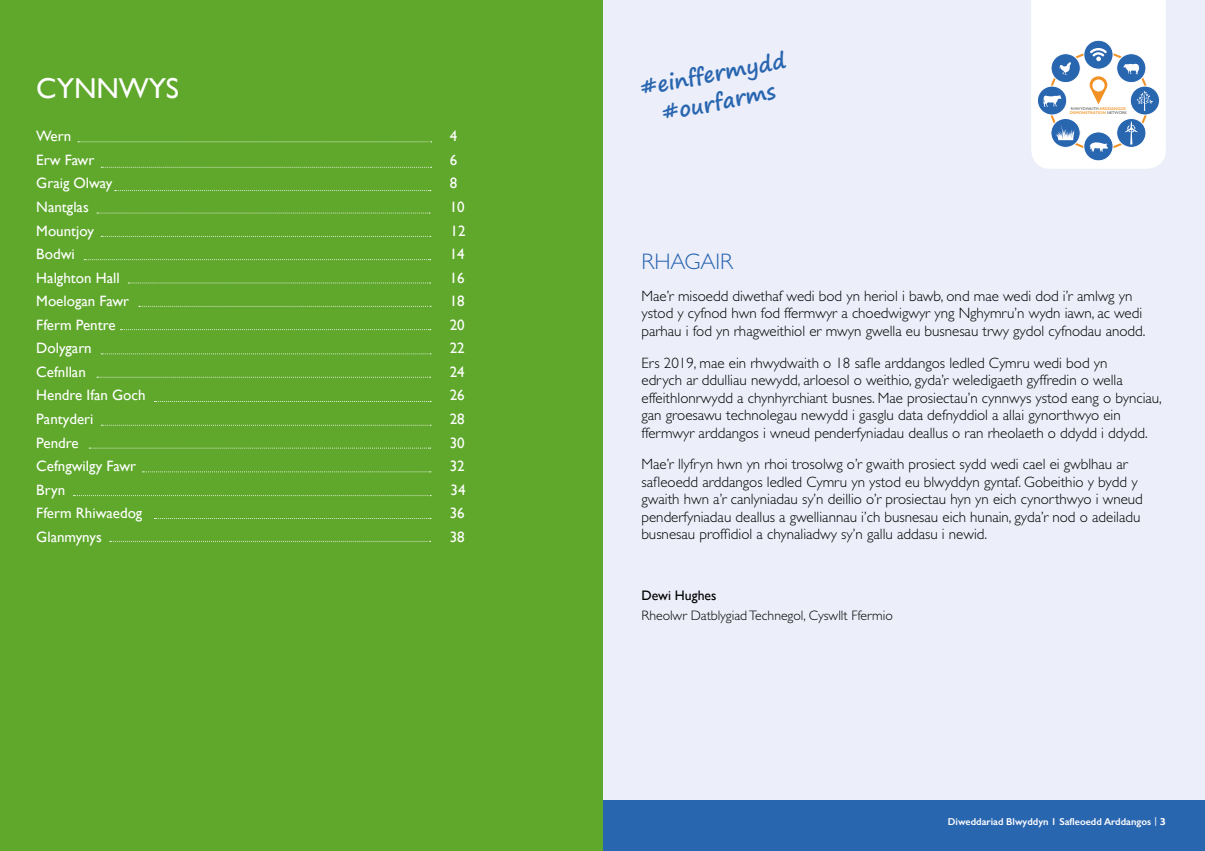
<style>
.page{position:relative;width:1205px;height:851px;background:#fff}
.page>*{position:absolute;margin:0;border:0;box-sizing:border-box;transform-origin:0 0}
.t1{font:28.75px "Gill Sans";color:#fff}
.t2{font:300 22.5px "Gill Sans";color:#2966b0}
.t3{font:700 21.25px/28.8px "Segoe Print";color:#2966b0;text-align:center}
.t4{font:300 15px/17.5px "Gill Sans";color:#000}
.t5{font:15px "Gill Sans";color:#fff}
.t6{font:300 13.75px "Gill Sans";color:#000}
.t7{font:13.75px "Gill Sans";color:#000}
.t8{font:600 10px "Gill Sans";color:#fff}
.t9{font:600 4px/4.8px "Gill Sans";color:#f39325}
.s1{font-weight:400;color:#575756}
.s2{font-family:"Calibri";font-weight:400}
.s3{font-family:"Ubuntu";font-weight:700}
</style>
<div class="page">
<div style="left:604px;top:0;width:601px;height:817px;background:#eceef9"></div>
<div style="left:602px;top:800px;width:603px;height:50px;background:#2966b0"></div>
<div style="left:0;top:0;width:602px;height:850px;background:#5fa82c"></div>
<svg style="left:1031px;top:0;width:135px;height:169px;background:#d7e1ed"></svg>
<svg style="left:78px;top:141px;width:354px;height:1px"></svg>
<svg style="left:101px;top:167px;width:331px;height:1px"></svg>
<svg style="left:115px;top:190px;width:316px;height:1px"></svg>
<svg style="left:97px;top:212px;width:333px;height:1px"></svg>
<svg style="left:101px;top:236px;width:330px;height:1px"></svg>
<svg style="left:84px;top:259px;width:347px;height:1px"></svg>
<svg style="left:128px;top:282px;width:303px;height:1px"></svg>
<svg style="left:139px;top:306px;width:292px;height:1px"></svg>
<svg style="left:120px;top:329px;width:311px;height:1px"></svg>
<svg style="left:101px;top:353px;width:330px;height:1px"></svg>
<svg style="left:97px;top:376px;width:334px;height:1px"></svg>
<svg style="left:154px;top:401px;width:277px;height:1px"></svg>
<svg style="left:101px;top:424px;width:330px;height:1px"></svg>
<svg style="left:89px;top:447px;width:342px;height:1px"></svg>
<svg style="left:142px;top:471px;width:289px;height:1px"></svg>
<svg style="left:73px;top:495px;width:358px;height:1px"></svg>
<svg style="left:154px;top:518px;width:277px;height:1px"></svg>
<svg style="left:110px;top:541px;width:321px;height:1px"></svg>
<h1 class="t1" style="left:36px;top:71px;width:144px">CYNNWYS</h1>
<p class="t5" style="left:36px;top:127px;width:36px">Wern</p>
<p class="t5" style="left:450px;top:127px;width:9px">4</p>
<p class="t5" style="left:36px;top:151px;width:60px">Erw Fawr</p>
<p class="t5" style="left:450px;top:151px;width:9px">6</p>
<p class="t5" style="left:36px;top:174px;width:77px">Graig Olway</p>
<p class="t5" style="left:450px;top:174px;width:9px">8</p>
<p class="t5" style="left:36px;top:198px;width:54px">Nantglas</p>
<p class="t5" style="left:450px;top:198px;width:16px">10</p>
<p class="t5" style="left:36px;top:221px;width:59px">Mountjoy</p>
<p class="t5" style="left:451px;top:221px;width:16px">12</p>
<p class="t5" style="left:36px;top:245px;width:40px">Bodwi</p>
<p class="t5" style="left:450px;top:245px;width:16px">14</p>
<p class="t5" style="left:36px;top:269px;width:85px">Halghton Hall</p>
<p class="t5" style="left:450px;top:269px;width:16px">16</p>
<p class="t5" style="left:36px;top:292px;width:94px">Moelogan Fawr</p>
<p class="t5" style="left:450px;top:292px;width:16px">18</p>
<p class="t5" style="left:36px;top:316px;width:81px">Fferm Pentre</p>
<p class="t5" style="left:450px;top:316px;width:16px">20</p>
<p class="t5" style="left:36px;top:339px;width:57px">Dolygarn</p>
<p class="t5" style="left:450px;top:339px;width:16px">22</p>
<p class="t5" style="left:36px;top:363px;width:51px">Cefnllan</p>
<p class="t5" style="left:450px;top:363px;width:16px">24</p>
<p class="t5" style="left:36px;top:386px;width:111px">Hendre Ifan Goch</p>
<p class="t5" style="left:450px;top:386px;width:16px">26</p>
<p class="t5" style="left:36px;top:410px;width:59px">Pantyderi</p>
<p class="t5" style="left:450px;top:410px;width:16px">28</p>
<p class="t5" style="left:36px;top:433px;width:44px">Pendre</p>
<p class="t5" style="left:450px;top:433px;width:16px">30</p>
<p class="t5" style="left:36px;top:457px;width:101px">Cefngwilgy Fawr</p>
<p class="t5" style="left:450px;top:457px;width:16px">32</p>
<p class="t5" style="left:36px;top:481px;width:30px">Bryn</p>
<p class="t5" style="left:451px;top:481px;width:16px">34</p>
<p class="t5" style="left:36px;top:504px;width:108px">Fferm Rhiwaedog</p>
<p class="t5" style="left:450px;top:504px;width:16px">36</p>
<p class="t5" style="left:36px;top:528px;width:67px">Glanmynys</p>
<p class="t5" style="left:450px;top:528px;width:16px">38</p>
<h3 class="t3" style="left:638px;top:73px;width:149px;rotate:-11deg">#einffermydd #ourfarms</h3>
<p class="t9" style="left:1070px;top:106px;width:59px"><span class="s1">RHWYDWAITH</span> ARDDANGOS<br>DEMONSTRATION <span class="s1">NETWORK</span></p>
<h2 class="t2" style="left:641px;top:249px;width:93px">RHAGAIR</h2>
<p class="t4" style="left:641px;top:287px;width:506px">Mae’r misoedd diwethaf wedi bod yn heriol i bawb, ond mae wedi dod i’r amlwg yn ystod y cyfnod hwn fod ffermwyr a choedwigwyr yng Nghymru’n wydn iawn, ac wedi parhau i fod yn rhagweithiol er mwyn gwella eu busnesau trwy gydol cyfnodau anodd.</p>
<p class="t4" style="left:641px;top:354px;width:522px">Ers 2019, mae ein rhwydwaith o 18 safle arddangos ledled Cymru wedi bod yn<br>edrych ar ddulliau newydd, arloesol o weithio, gyda’r weledigaeth gyffredin o wella effeithlonrwydd a chynhyrchiant busnes. Mae prosiectau’n cynnwys ystod eang o bynciau, gan groesawu technolegau newydd i gasglu data defnyddiol a allai gynorthwyo ein ffermwyr arddangos i wneud penderfyniadau deallus o ran rheolaeth o ddydd i ddydd.</p>
<p class="t4" style="left:641px;top:455px;width:503px">Mae’r llyfryn hwn yn rhoi trosolwg o’r gwaith prosiect sydd wedi cael ei gwblhau ar safleoedd arddangos ledled Cymru yn ystod eu blwyddyn gyntaf. Gobeithio y bydd y gwaith hwn a’r canlyniadau sy’n deillio o’r prosiectau hyn yn eich cynorthwyo i wneud penderfyniadau deallus a gwelliannau i’ch busnesau eich hunain, gyda’r nod o adeiladu busnesau proffidiol a chynaliadwy sy’n gallu addasu i newid.</p>
<p class="t7" style="left:641px;top:587px;width:76px">Dewi Hughes</p>
<p class="t6" style="left:641px;top:607px;width:253px">Rheolwr Datblygiad Technegol, Cyswllt Ffermio</p>
<p class="t8" style="left:948px;top:815px;width:220px">Diweddariad Blwyddyn 1 Safleoedd Arddangos <span class="s2">|</span> <span class="s3">3</span></p>
</div>
